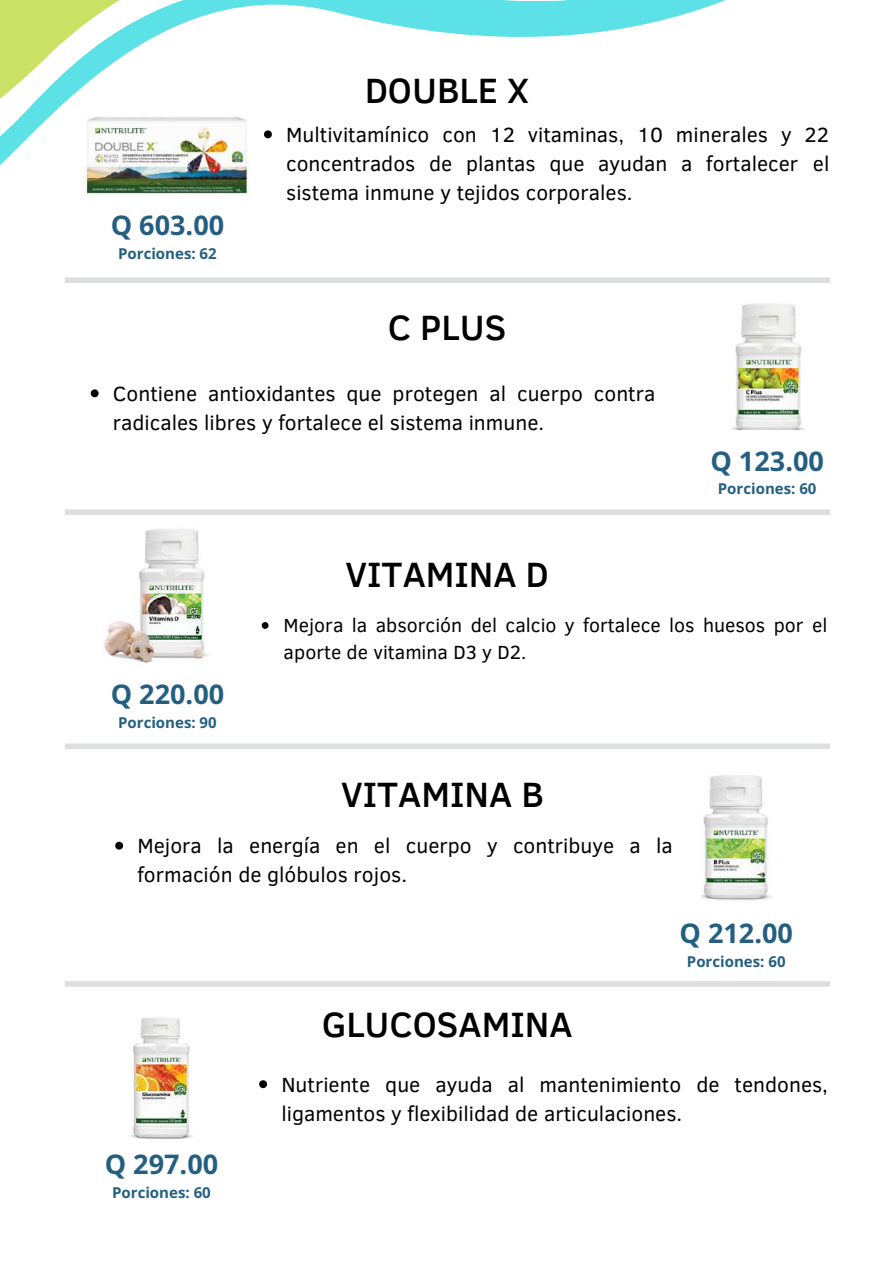
<style>
.page{position:relative;width:894px;height:1264px;background:#fff}
.page>*{position:absolute;margin:0;border:0;box-sizing:border-box;transform-origin:0 0}
.t1{font:500 36px "Clear Sans";color:#000}
.t2{font:700 27px "Noto Sans";color:#245f82}
.t3{font:21px/29.2px "Clear Sans";color:#000}
.t4{font:19.5px/27px "Clear Sans";color:#000}
.t5{font:700 15px "Noto Sans";color:#245f82}
</style>
<div class="page">
<div style="left:65px;top:277px;width:764px;height:6px;background:#dddee0"></div>
<div style="left:65px;top:509px;width:764px;height:6px;background:#dddee0"></div>
<div style="left:65px;top:743px;width:764px;height:6px;background:#dddee0"></div>
<div style="left:65px;top:981px;width:764px;height:5px;background:#dddee0"></div>
<img style="left:729px;top:303px;width:75px;height:127px">
<img style="left:104px;top:529px;width:104px;height:134px">
<img style="left:0;top:164px;width:251px;height:33px">
<svg style="left:0;top:0;width:725px;height:164px"></svg>
<svg style="left:264px;top:130px;width:8px;height:8px"></svg>
<svg style="left:91px;top:389px;width:8px;height:8px"></svg>
<svg style="left:262px;top:622px;width:6px;height:7px"></svg>
<svg style="left:115px;top:841px;width:8px;height:8px"></svg>
<img style="left:701px;top:775px;width:70px;height:126px">
<svg style="left:259px;top:1080px;width:8px;height:8px"></svg>
<img style="left:131px;top:1017px;width:62px;height:122px">
<p class="t2" style="left:111px;top:206px;width:115px">Q 603.00</p>
<p class="t5" style="left:118px;top:243px;width:100px">Porciones: 62</p>
<h1 class="t1" style="left:365px;top:64px;width:165px">DOUBLE X</h1>
<p class="t3" style="left:286px;top:119px;width:544px;text-align:justify">Multivitamínico con 12 vitaminas, 10 minerales y 22 concentrados de plantas que ayudan a fortalecer el sistema inmune y tejidos corporales.</p>
<h1 class="t1" style="left:387px;top:301px;width:120px">C PLUS</h1>
<p class="t3" style="left:113px;top:377px;width:544px">Contiene antioxidantes que protegen al cuerpo contra radicales libres y fortalece el sistema inmune.</p>
<p class="t2" style="left:710px;top:441px;width:115px">Q 123.00</p>
<p class="t5" style="left:717px;top:478px;width:100px">Porciones: 60</p>
<p class="t2" style="left:111px;top:675px;width:115px">Q 220.00</p>
<p class="t5" style="left:118px;top:712px;width:100px">Porciones: 90</p>
<h1 class="t1" style="left:345px;top:548px;width:205px">VITAMINA D</h1>
<p class="t4" style="left:283px;top:611px;width:545px">Mejora la absorción del calcio y fortalece los huesos por el aporte de vitamina D3 y D2.</p>
<h1 class="t1" style="left:341px;top:768px;width:204px">VITAMINA B</h1>
<p class="t3" style="left:137px;top:830px;width:536px">Mejora la energía en el cuerpo y contribuye a la formación de glóbulos rojos.</p>
<p class="t2" style="left:679px;top:914px;width:115px">Q 212.00</p>
<p class="t5" style="left:686px;top:951px;width:100px">Porciones: 60</p>
<p class="t2" style="left:105px;top:1145px;width:115px">Q 297.00</p>
<p class="t5" style="left:112px;top:1181px;width:100px">Porciones: 60</p>
<h1 class="t1" style="left:321px;top:998px;width:252px">GLUCOSAMINA</h1>
<p class="t3" style="left:281px;top:1068px;width:548px">Nutriente que ayuda al mantenimiento de tendones, ligamentos y flexibilidad de articulaciones.</p>
</div>
